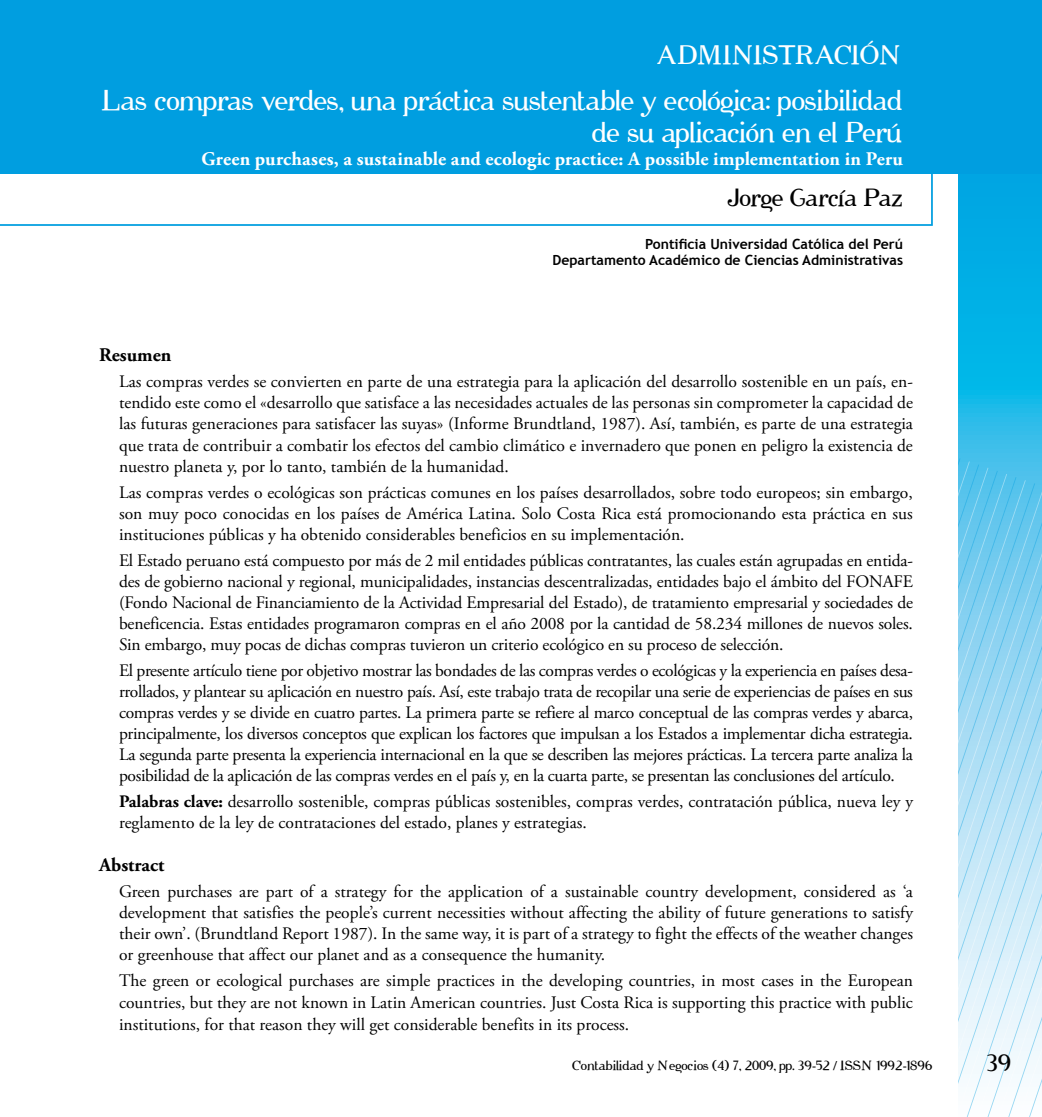
<style>
.page{position:relative;width:1042px;height:1117px;background:#fff}
.page>*{position:absolute;margin:0;border:0;box-sizing:border-box;transform-origin:0 0}
.t1{font:26.25px/31.5px "Cipher";letter-spacing:-.02em;color:#fff;text-align:right}
.t2{font:24.5px "Cipher";letter-spacing:-.03em;color:#fff}
.t3{font:22.75px "Cipher";letter-spacing:-.015em;color:#000}
.t4{font:21.88px "Cipher";color:#000}
.t5{font:700 19.25px "Adobe Garamond Pro";letter-spacing:.005em;color:#fff}
.t6{font:700 19.25px "Adobe Garamond Pro";color:#000}
.t7{font:17.5px/21px "Adobe Garamond Pro";letter-spacing:-.01em;color:#000;text-align:justify}
.t8{font:700 14px/16.8px "Trebuchet MS";color:#000;text-align:right}
.t9{font:12.25px "Cipher";color:#000}
.s1{font-weight:700}
</style>
<div class="page">
<svg style="left:958px;top:174px;width:84px;height:312px;background:#10b3e7"></svg>
<svg style="left:958px;top:552px;width:84px;height:564px;background:#b5e2f5"></svg>
<svg style="left:968px;top:558px;width:74px;height:558px;background:#bbe4f6"></svg>
<div style="left:0;top:0;width:1042px;height:174px;background:#009ee0"></div>
<svg style="left:0;top:174px;width:933px;height:52px"></svg>
<h2 class="t2" style="left:657px;top:40px;width:247px">ADMINISTRACIÓN</h2>
<h1 class="t1" style="left:102px;top:85px;width:802px">Las compras verdes, una práctica sustentable y ecológica: posibilidad de su aplicación en el Perú</h1>
<p class="t5" style="left:202px;top:147px;width:703px">Green purchases, a sustainable and ecologic practice: A possible implementation in Peru</p>
<h3 class="t3" style="left:728px;top:184px;width:177px">Jorge García Paz</h3>
<p class="t8" style="left:552px;top:235px;width:352px">Pontificia Universidad Católica del Perú<br>Departamento Académico de Ciencias Administrativas</p>
<p class="t6" style="left:99px;top:344px;width:74px">Resumen</p>
<p class="t7" style="left:119px;top:372px;width:795px">Las compras verdes se convierten en parte de una estrategia para la aplicación del desarrollo sostenible en un país, en&shy;tendido este como el «desarrollo que satisface a las necesidades actuales de las personas sin comprometer la capacidad de las futuras generaciones para satisfacer las suyas» (Informe Brundtland, 1987). Así, también, es parte de una estrategia que trata de contribuir a combatir los efectos del cambio climático e invernadero que ponen en peligro la existencia de nuestro planeta y, por lo tanto, también de la humanidad.</p>
<p class="t7" style="left:119px;top:482px;width:795px">Las compras verdes o ecológicas son prácticas comunes en los países desarrollados, sobre todo europeos; sin embargo, son muy poco conocidas en los países de América Latina. Solo Costa Rica está promocionando esta práctica en sus instituciones públicas y ha obtenido considerables beneficios en su implementación.</p>
<p class="t7" style="left:119px;top:550px;width:795px">El Estado peruano está compuesto por más de 2 mil entidades públicas contratantes, las cuales están agrupadas en entida&shy;des de gobierno nacional y regional, municipalidades, instancias descentralizadas, entidades bajo el ámbito del FONAFE (Fondo Nacional de Financiamiento de la Actividad Empresarial del Estado), de tratamiento empresarial y sociedades de beneficencia. Estas entidades programaron compras en el año 2008 por la cantidad de 58.234 millones de nuevos soles.<br>Sin embargo, muy pocas de dichas compras tuvieron un criterio ecológico en su proceso de selección.</p>
<p class="t7" style="left:119px;top:660px;width:795px">El presente artículo tiene por objetivo mostrar las bondades de las compras verdes o ecológicas y la experiencia en países desa&shy;rrollados, y plantear su aplicación en nuestro país. Así, este trabajo trata de recopilar una serie de experiencias de países en sus compras verdes y se divide en cuatro partes. La primera parte se refiere al marco conceptual de las compras verdes y abarca, principalmente, los diversos conceptos que explican los factores que impulsan a los Estados a implementar dicha estrategia.<br>La segunda parte presenta la experiencia internacional en la que se describen las mejores prácticas. La tercera parte analiza la posibilidad de la aplicación de las compras verdes en el país y, en la cuarta parte, se presentan las conclusiones del artículo.</p>
<p class="t7" style="left:119px;top:791px;width:795px"><span class="s1">Palabras clave:</span> desarrollo sostenible, compras públicas sostenibles, compras verdes, contratación pública, nueva ley y reglamento de la ley de contrataciones del estado, planes y estrategias.</p>
<p class="t6" style="left:99px;top:853px;width:67px">Abstract</p>
<p class="t7" style="left:119px;top:880px;width:795px">Green purchases are part of a strategy for the application of a sustainable country development, considered as ‘a development that satisfies the people’s current necessities without affecting the ability of future generations to satisfy their own’. (Brundtland Report 1987). In the same way, it is part of a strategy to fight the effects of the weather changes or greenhouse that affect our planet and as a consequence the humanity.</p>
<p class="t7" style="left:119px;top:970px;width:795px;line-height:21.7px">The green or ecological purchases are simple practices in the developing countries, in most cases in the European countries, but they are not known in Latin American countries. Just Costa Rica is supporting this practice with public institutions, for that reason they will get considerable benefits in its process.</p>
<p class="t9" style="left:572px;top:1057px;width:362px">Contabilidad y Negocios (4) 7, 2009, pp. 39-52 / ISSN 1992-1896</p>
<p class="t4" style="left:987px;top:1049px;width:26px">39</p>
</div>
